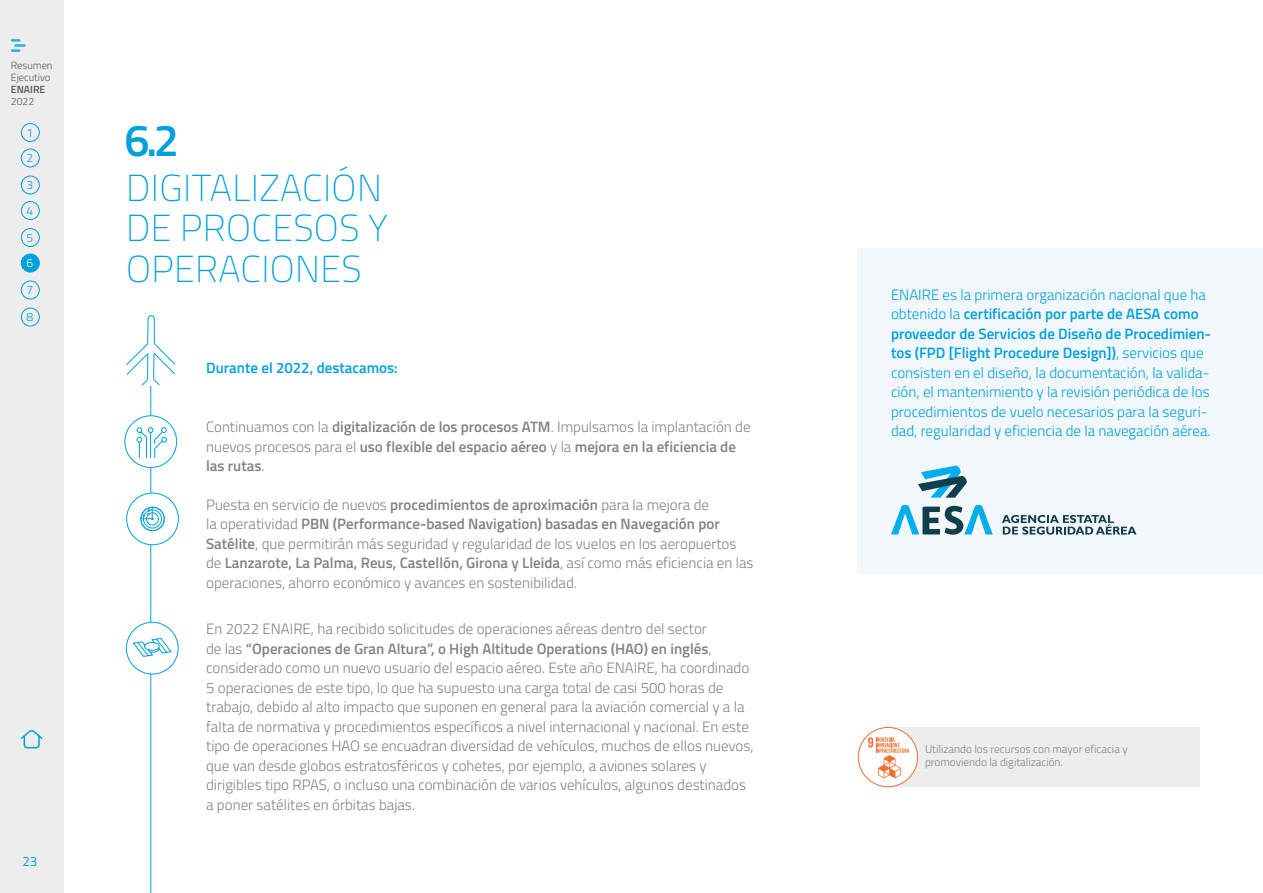
<style>
.page{position:relative;width:1263px;height:893px;background:#fff}
.page>*{position:absolute;margin:0;border:0;box-sizing:border-box;transform-origin:0 0}
.t1{font:600 45px "Titillium Web";color:#00a0dc}
.t2{font:200 37.5px/40.5px "Titillium Web";letter-spacing:.01em;color:#00a0dc}
.t3{font:300 15px/19.5px "Titillium Web";color:#808285}
.t4{font:300 15px/19.5px "Titillium Web";color:#00a0dc}
.t5{font:600 15px/19.5px "Titillium Web";color:#808285}
.t6{font:600 15px "Titillium Web";color:#00a0dc}
.t7{font:13.5px "Titillium Web";color:#00a0dc}
.t8{font:300 12px/25.5px "Titillium Web";color:#00a0dc}
.t9{font:300 12px "Titillium Web";color:#fff}
.t10{font:300 11.25px/13.5px "Titillium Web";color:#808285}
.t11{font:300 10.5px/12px "Titillium Web";color:#58595b}
.t12{font:600 10.5px "Titillium Web";color:#58595b}
.s1{font-weight:300}
.s2{font-weight:600}
</style>
<div class="page">
<div style="left:0;top:0;width:63px;height:893px;background:#ededee"></div>
<div style="left:21px;top:123px;width:19px;height:19px;border:1px solid #00a0dc;border-radius:50%"></div>
<div style="left:21px;top:149px;width:19px;height:18px;border:1px solid #00a0dc;border-radius:50%"></div>
<div style="left:21px;top:176px;width:19px;height:18px;border:1px solid #00a0dc;border-radius:50%"></div>
<div style="left:21px;top:201px;width:19px;height:19px;border:1px solid #00a0dc;border-radius:50%"></div>
<div style="left:21px;top:228px;width:19px;height:19px;border:1px solid #00a0dc;border-radius:50%"></div>
<div style="left:21px;top:254px;width:19px;height:18px;border:1px solid #00a0dc;border-radius:50%"></div>
<div style="left:21px;top:281px;width:19px;height:18px;border:1px solid #00a0dc;border-radius:50%"></div>
<div style="left:21px;top:308px;width:19px;height:18px;border:1px solid #00a0dc;border-radius:50%"></div>
<svg style="left:21px;top:730px;width:22px;height:19px"></svg>
<svg style="left:11px;top:39px;width:15px;height:13px"></svg>
<div style="left:857px;top:248px;width:406px;height:326px;background:#f2f7fc"></div>
<svg style="left:126px;top:315px;width:50px;height:71px"></svg>
<div style="left:21px;top:254px;width:18px;height:18px;background:#00a0dc;border-radius:50%"></div>
<hr style="left:150px;top:386px;width:1px;height:507px;background:#00a0dc">
<div style="left:125px;top:416px;width:52px;height:51px;background:#fff;border-radius:50%"></div>
<div style="left:124px;top:415px;width:53px;height:53px;border:1px solid #00a0dc;border-radius:50%"></div>
<svg style="left:136px;top:427px;width:31px;height:31px"></svg>
<div style="left:127px;top:493px;width:51px;height:52px;background:#fff;border-radius:50%"></div>
<div style="left:126px;top:493px;width:53px;height:52px;border:1px solid #00a0dc;border-radius:50%"></div>
<svg style="left:140px;top:506px;width:25px;height:25px"></svg>
<div style="left:126px;top:622px;width:52px;height:52px;background:#fff;border-radius:50%"></div>
<div style="left:126px;top:622px;width:52px;height:52px;border:1px solid #00a0dc;border-radius:50%"></div>
<svg style="left:132px;top:638px;width:40px;height:19px"></svg>
<div style="left:888px;top:727px;width:312px;height:60px;background:#ededee"></div>
<div style="left:858px;top:727px;width:59px;height:60px;background:#fff;border-radius:50%"></div>
<div style="left:858px;top:727px;width:60px;height:60px;border:1px solid #f36c30;border-radius:50%"></div>
<svg style="left:868px;top:737px;width:41px;height:41px"></svg>
<svg style="left:891px;top:504px;width:102px;height:31px"></svg>
<svg style="left:918px;top:465px;width:49px;height:33px"></svg>
<svg style="left:1002px;top:515px;width:134px;height:20px"></svg>
<p class="t11" style="left:11px;top:59px;width:43px">Resumen<br>Ejecutivo</p>
<p class="t12" style="left:11px;top:82px;width:36px">ENAIRE</p>
<p class="t11" style="left:11px;top:95px;width:25px">2022</p>
<p class="t8" style="left:27px;top:119px;width:8px">1<br>2</p>
<p class="t8" style="left:27px;top:172px;width:8px">3<br>4</p>
<p class="t8" style="left:27px;top:224px;width:8px">5</p>
<p class="t9" style="left:27px;top:254px;width:8px">6</p>
<p class="t8" style="left:27px;top:277px;width:8px">7</p>
<p class="t8" style="left:27px;top:304px;width:8px">8</p>
<p class="t7" style="left:22px;top:851px;width:17px">23</p>
<p class="t1" style="left:124px;top:106px;width:56px">6.2</p>
<p class="t2" style="left:126px;top:166px;width:263px">DIGITALIZACIÓN<br>DE PROCESOS Y<br>OPERACIONES</p>
<p class="t6" style="left:206px;top:357px;width:193px">Durante el 2022, destacamos:</p>
<p class="t5" style="left:206px;top:417px;width:546px"><span class="s1">Continuamos con la</span> digitalización de los procesos ATM<span class="s1">. Impulsamos la implantación de nuevos procesos para el</span> uso flexible del espacio aéreo <span class="s1">y la</span> mejora en la eficiencia de las rutas<span class="s1">.</span></p>
<p class="t3" style="left:206px;top:494px;width:549px">Puesta en servicio de nuevos <span class="s2">procedimientos de aproximación</span> para la mejora de<br>la operatividad <span class="s2">PBN (Performance-based Navigation) basadas en Navegación por Satélite</span>, que permitirán más seguridad y regularidad de los vuelos en los aeropuertos de <span class="s2">Lanzarote, La Palma, Reus, Castellón, Girona y Lleida</span>, así como más eficiencia en las operaciones, ahorro económico y avances en sostenibilidad.</p>
<p class="t3" style="left:206px;top:618px;width:549px">En 2022 ENAIRE, ha recibido solicitudes de operaciones aéreas dentro del sector<br>de las <span class="s2">“Operaciones de Gran Altura”, o High Altitude Operations (HAO) en inglés</span>, considerado como un nuevo usuario del espacio aéreo. Este año ENAIRE, ha coordinado 5 operaciones de este tipo, lo que ha supuesto una carga total de casi 500 horas de trabajo, debido al alto impacto que suponen en general para la aviación comercial y a la falta de normativa y procedimientos específicos a nivel internacional y nacional. En este tipo de operaciones HAO se encuadran diversidad de vehículos, muchos de ellos nuevos, que van desde globos estratosféricos y cohetes, por ejemplo, a aviones solares y dirigibles tipo RPAS, o incluso una combinación de varios vehículos, algunos destinados a poner satélites en órbitas bajas.</p>
<p class="t4" style="left:891px;top:284px;width:321px">ENAIRE es la primera organización nacional que ha obtenido la <span class="s2">certificación por parte de AESA como proveedor de Servicios de Diseño de Procedimien&shy;tos (FPD [Flight Procedure Design])</span>, servicios que consisten en el diseño, la documentación, la valida&shy;ción, el mantenimiento y la revisión periódica de los procedimientos de vuelo necesarios para la seguri&shy;dad, regularidad y eficiencia de la navegación aérea.</p>
<p class="t10" style="left:925px;top:741px;width:204px">Utilizando los recursos con mayor eficacia y promoviendo la digitalización.</p>
</div>
